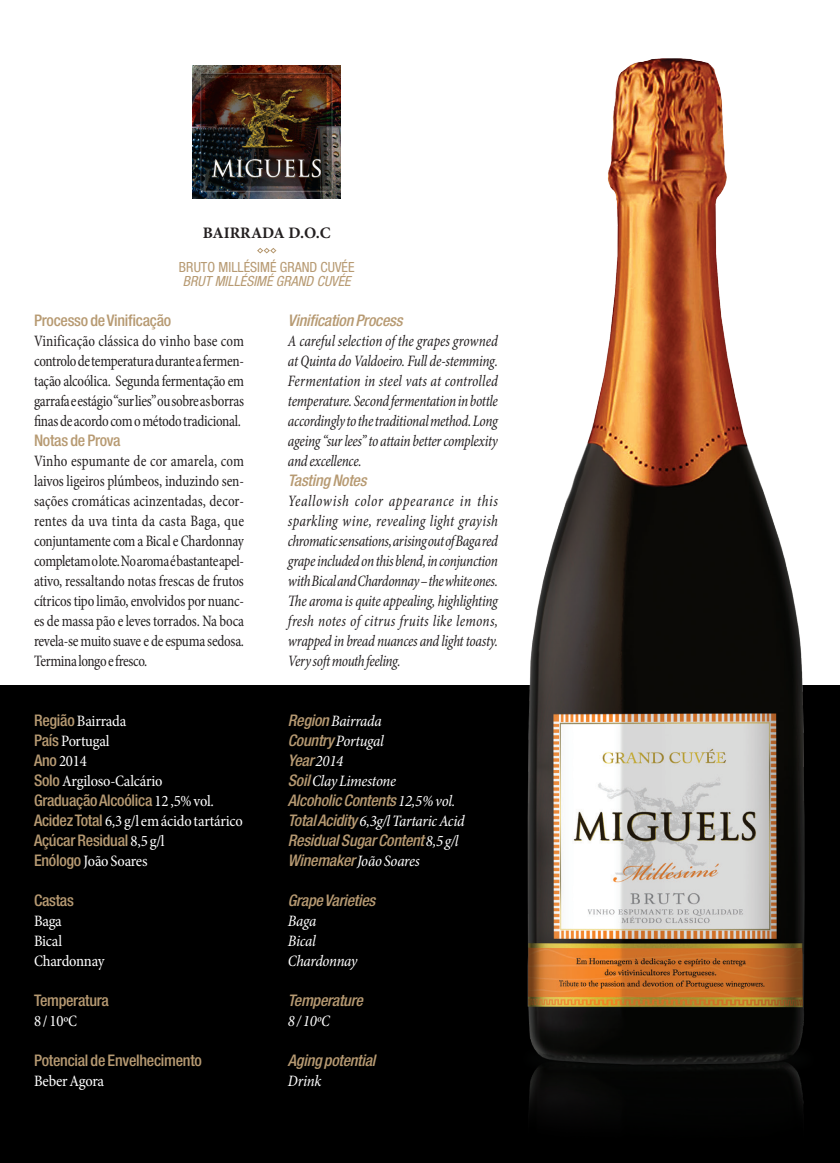
<style>
.page{position:relative;width:840px;height:1163px;background:#fff}
.page>*{position:absolute;margin:0;border:0;box-sizing:border-box;transform-origin:0 0}
.t1{font:italic condensed 16px/20px "Minion Pro";letter-spacing:-.02em;color:#231f20;text-align:justify;scale:.9 1}
.t2{font:condensed 16px/20px "Minion Pro";letter-spacing:-.025em;color:#231f20;text-align:justify;scale:.9 1}
.t3{font:condensed 16px/20px "Minion Pro";letter-spacing:-.015em;color:#fff}
.t4{font:italic 500 condensed 16px "Helvetica Neue LT Std";letter-spacing:-.015em;color:#b79a72}
.t5{font:italic condensed 16px/20px "Minion Pro";letter-spacing:-.02em;color:#fff}
.t6{font:500 condensed 16px "Helvetica Neue LT Std";letter-spacing:-.015em;color:#b79a72}
.t7{font:700 16px "Minion Pro";color:#231f20}
.t8{font:condensed 14px "Helvetica Neue LT Std";color:#b79a72}
.t9{font:italic condensed 14px "Helvetica Neue LT Std";color:#b79a72}
.s1{font-family:"Helvetica Neue LT Std";font-weight:500;color:#b79a72}
.s2{font-family:"Minion Pro";font-weight:400;color:#fff}
</style>
<div class="page">
<div style="left:0;top:685px;width:839px;height:477px;background:#000"></div>
<img style="left:527px;top:58px;width:278px;height:1051px">
<svg style="left:257px;top:248px;width:19px;height:5px"></svg>
<img style="left:193px;top:65px;width:147px;height:134px">
<img style="left:198px;top:70px;width:136px;height:124px">
<p class="t7" style="left:203px;top:222px;width:129px">BAIRRADA D.O.C</p>
<p class="t8" style="left:179px;top:259px;width:177px">BRUTO MILLÉSIMÉ GRAND CUVÉE</p>
<p class="t9" style="left:183px;top:273px;width:169px">BRUT MILLÉSIMÉ GRAND CUVÉE</p>
<p class="t6" style="left:34px;top:310px;width:139px">Processo de Vinificação</p>
<p class="t2" style="left:34px;top:330px;width:235px">Vinificação clássica do vinho base com controlo de temperatura durante a fermen&shy;tação alcoólica. Segunda fermentação em garrafa e estágio “sur lies” ou sobre as borras finas de acordo com o método tradicional.</p>
<p class="t6" style="left:34px;top:430px;width:88px">Notas de Prova</p>
<p class="t2" style="left:34px;top:450px;width:235px">Vinho espumante de cor amarela, com laivos ligeiros plúmbeos, induzindo sen&shy;sações cromáticas acinzentadas, decor&shy;rentes da uva tinta da casta Baga, que conjuntamente com a Bical e Chardonnay completam o lote. No aroma é bastante apel&shy;ativo, ressaltando notas frescas de frutos cítricos tipo limão, envolvidos por nuanc&shy;es de massa pão e leves torrados. Na boca revela-se muito suave e de espuma sedosa.<br>Termina longo e fresco.</p>
<p class="t3" style="left:34px;top:710px;width:130px"><span class="s1">Região</span> Bairrada<br><span class="s1">País</span> Portugal<br><span class="s1">Ano</span> 2014<br><span class="s1">Solo</span> Argiloso-Calcário</p>
<p class="t6" style="left:34px;top:790px;width:181px">Graduação Alcoólica <span class="s2">12 ,5% vol.</span></p>
<p class="t3" style="left:34px;top:810px;width:210px"><span class="s1">Acidez Total</span> 6,3 g/l em ácido tartárico</p>
<p class="t6" style="left:34px;top:830px;width:132px">Açúcar Residual <span class="s2">8,5 g/l</span></p>
<p class="t3" style="left:34px;top:850px;width:115px"><span class="s1">Enólogo</span> João Soares</p>
<p class="t6" style="left:34px;top:890px;width:41px">Castas</p>
<p class="t3" style="left:34px;top:910px;width:72px">Baga<br>Bical<br>Chardonnay</p>
<p class="t6" style="left:34px;top:990px;width:76px">Temperatura</p>
<p class="t3" style="left:34px;top:1010px;width:45px">8 / 10ºC</p>
<p class="t6" style="left:34px;top:1050px;width:169px">Potencial de Envelhecimento</p>
<p class="t3" style="left:34px;top:1070px;width:72px">Beber Agora</p>
<p class="t4" style="left:288px;top:310px;width:116px">Vinification Process</p>
<p class="t1" style="left:288px;top:330px;width:235px">A careful selection of the grapes growned at Quinta do Valdoeiro. Full de-stemming.<br>Fermentation in steel vats at controlled temperature. Second fermentation in bottle accordingly to the traditional method. Long ageing “sur lees” to attain better complexity and excellence.</p>
<p class="t4" style="left:288px;top:470px;width:80px">Tasting Notes</p>
<p class="t1" style="left:288px;top:490px;width:235px">Yeallowish color appearance in this sparkling wine, revealing light grayish chromatic sensations, arising out of Baga red grape included on this blend, in conjunction with Bical and Chardonnay – the white ones.<br>The aroma is quite appealing, highlighting fresh notes of citrus fruits like lemons, wrapped in bread nuances and light toasty.<br>Very soft mouth feeling.</p>
<p class="t5" style="left:288px;top:710px;width:97px"><span class="s1">Region</span> Bairrada<br><span class="s1">Country</span> Portugal</p>
<p class="t4" style="left:288px;top:750px;width:57px">Year <span class="s2">2014</span></p>
<p class="t5" style="left:288px;top:770px;width:110px"><span class="s1">Soil</span> Clay Limestone</p>
<p class="t4" style="left:288px;top:790px;width:169px">Alcoholic Contents <span class="s2">12,5% vol.</span></p>
<p class="t5" style="left:288px;top:810px;width:178px"><span class="s1">Total Acidity</span> 6,3g/l Tartaric Acid</p>
<p class="t4" style="left:288px;top:830px;width:172px">Residual Sugar Content <span class="s2">8,5 g/l</span></p>
<p class="t5" style="left:288px;top:850px;width:133px"><span class="s1">Winemaker</span> João Soares</p>
<p class="t4" style="left:288px;top:890px;width:89px">Grape Varieties</p>
<p class="t5" style="left:288px;top:910px;width:71px">Baga<br>Bical<br>Chardonnay</p>
<p class="t4" style="left:288px;top:990px;width:76px">Temperature</p>
<p class="t5" style="left:288px;top:1010px;width:43px">8 / 10ºC</p>
<p class="t4" style="left:288px;top:1050px;width:89px">Aging potential</p>
<p class="t5" style="left:288px;top:1070px;width:35px">Drink</p>
</div>
